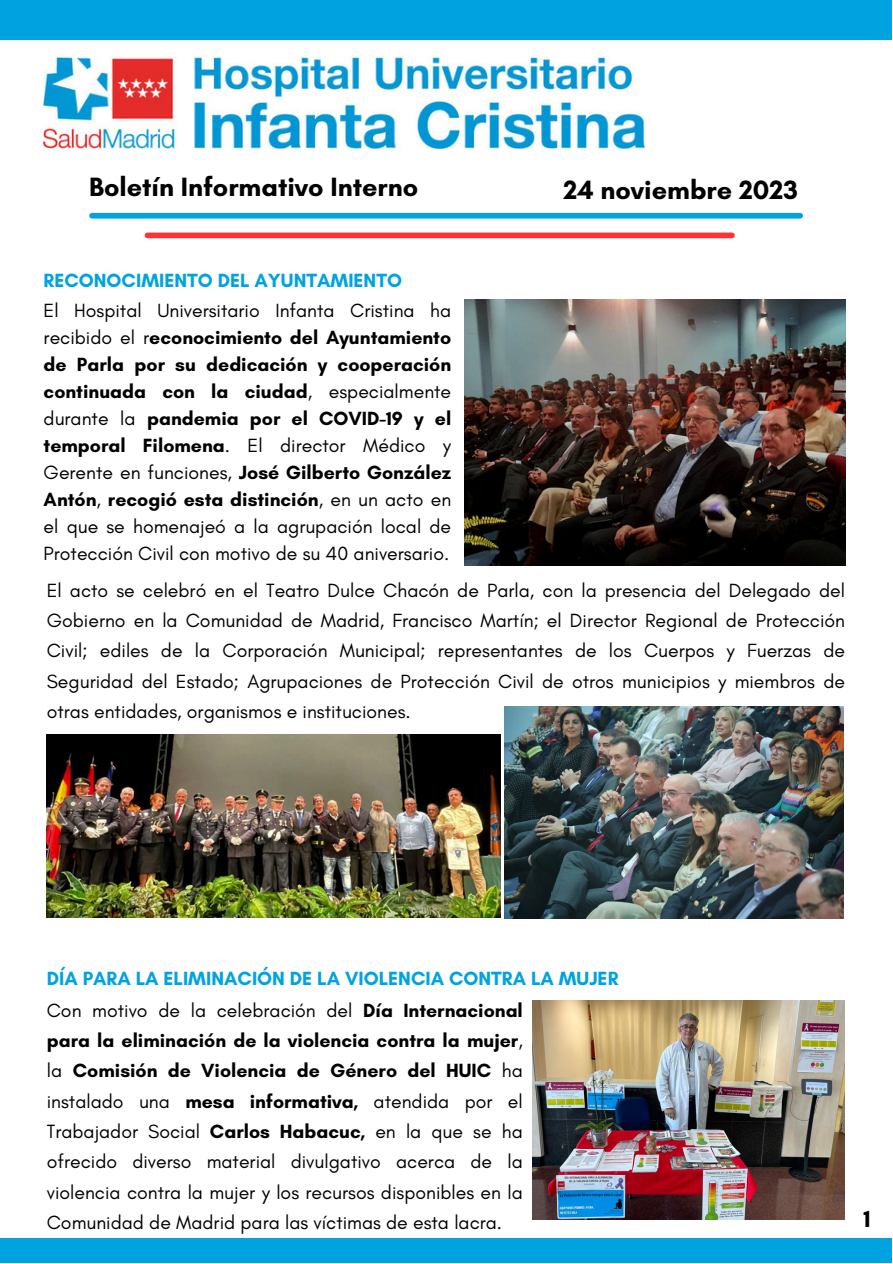
<style>
.page{position:relative;width:893px;height:1264px;background:#fff}
.page>*{position:absolute;margin:0;border:0;box-sizing:border-box;transform-origin:0 0}
.t1{font:700 27px "Glacial Indifference";color:#000}
.t2{font:700 24px "Glacial Indifference";color:#000}
.t3{font:19.5px/30.3px "Glacial Indifference";color:#000;text-align:justify}
.t4{font:700 19.5px "Glacial Indifference";color:#00a3e0}
.s1{font-weight:700}
</style>
<div class="page">
<img style="left:44px;top:56px;width:600px;height:92px">
<div style="left:0;top:0;width:891px;height:39px;background:#00a3e0"></div>
<div style="left:92px;top:213px;width:708px;height:5px;background:#00a3e0"></div>
<div style="left:147px;top:232px;width:585px;height:6px;background:#f33"></div>
<div style="left:0;top:1238px;width:892px;height:24px;background:#00a3e0"></div>
<img style="left:464px;top:299px;width:381px;height:267px">
<img style="left:47px;top:734px;width:453px;height:183px">
<img style="left:504px;top:706px;width:339px;height:212px">
<img style="left:532px;top:1000px;width:312px;height:219px">
<p class="t1" style="left:89px;top:170px;width:330px">Boletín Informativo Interno</p>
<p class="t4" style="left:44px;top:269px;width:360px">RECONOCIMIENTO DEL AYUNTAMIENTO</p>
<p class="t3" style="left:44px;top:296px;width:409px;line-height:27px">El Hospital Universitario Infanta Cristina ha recibido el r<span class="s1">econocimiento del Ayuntamiento de Parla por su dedicación y cooperación continuada con la ciudad</span>, especialmente durante la <span class="s1">pandemia por el COVID-19 y el temporal Filomena</span>. El director Médico y Gerente en funciones, <span class="s1">José Gilberto González Antón</span>, <span class="s1">recogió esta distinción</span>, en un acto en el que se homenajeó a la agrupación local de Protección Civil con motivo de su 40 aniversario.</p>
<p class="t1" style="left:563px;top:173px;width:236px">24 noviembre 2023</p>
<p class="t3" style="left:47px;top:574px;width:799px">El acto se celebró en el Teatro Dulce Chacón de Parla, con la presencia del Delegado del Gobierno en la Comunidad de Madrid, Francisco Martín; el Director Regional de Protección Civil; ediles de la Corporación Municipal; representantes de los Cuerpos y Fuerzas de Seguridad del Estado; Agrupaciones de Protección Civil de otros municipios y miembros de otras entidades, organismos e instituciones.</p>
<p class="t4" style="left:47px;top:966px;width:573px">DÍA PARA LA ELIMINACIÓN DE LA VIOLENCIA CONTRA LA MUJER</p>
<p class="t3" style="left:47px;top:994px;width:477px">Con motivo de la celebración del <span class="s1">Día Internacional para la eliminación de la violencia contra la mujer</span>, la <span class="s1">Comisión de Violencia de Género del HUIC</span> ha instalado una <span class="s1">mesa informativa,</span> atendida por el Trabajador Social <span class="s1">Carlos Habacuc,</span> en la que se ha ofrecido diverso material divulgativo acerca de la violencia contra la mujer y los recursos disponibles en la Comunidad de Madrid para las víctimas de esta lacra.</p>
<p class="t2" style="left:863px;top:1203px;width:9px">1</p>
</div>
